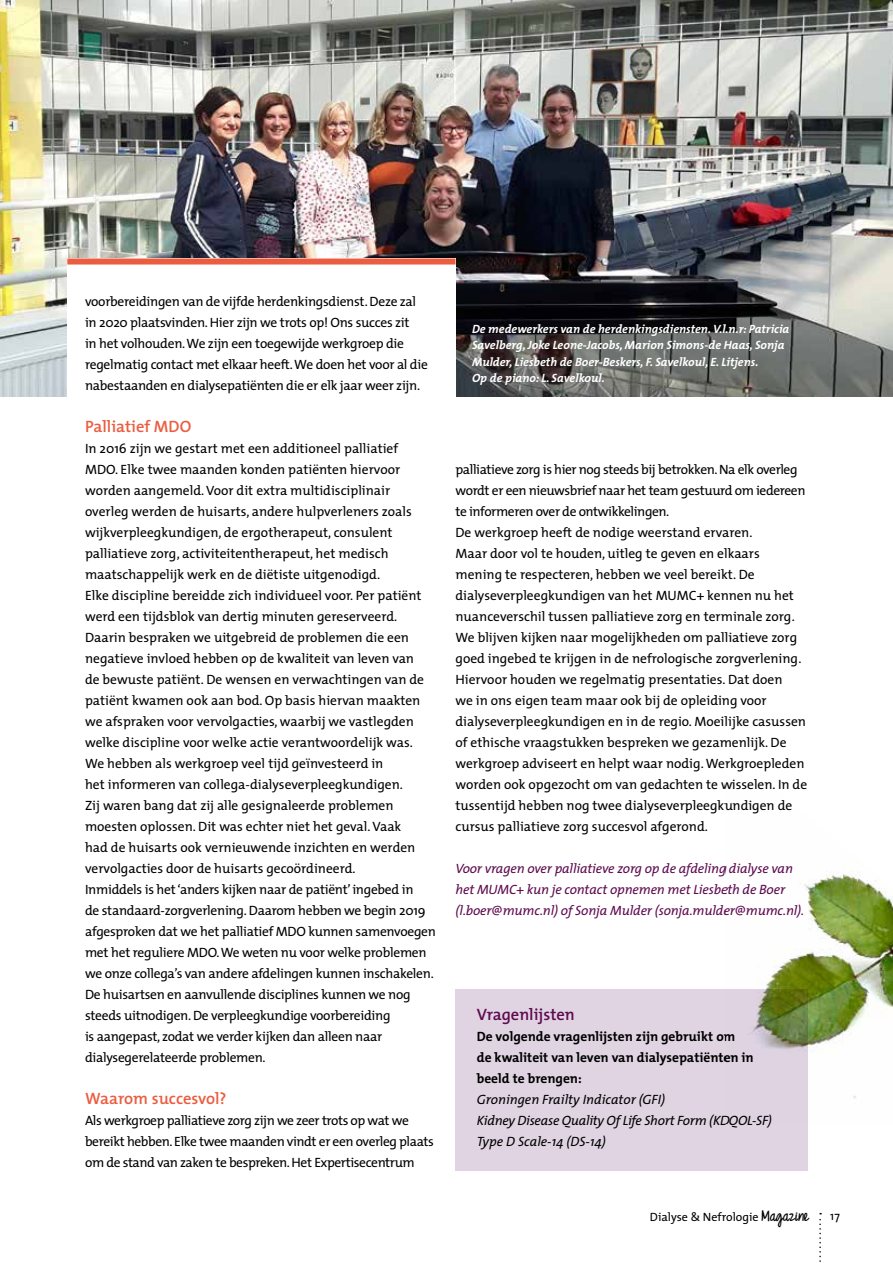
<style>
.page{position:relative;width:893px;height:1263px;background:#fff}
.page>*{position:absolute;margin:0;border:0;box-sizing:border-box;transform-origin:0 0}
.t1{font:600 16.5px "The Mix";color:#eb5d40}
.t2{font:600 16.5px "The Mix";color:#5e0a4f}
.t3{font:13.5px/21px "The Mix";color:#000}
.t4{font:13.5px/21px "The Mix";letter-spacing:-.02em;color:#000}
.t5{font:13.5px/21px "The Mix";letter-spacing:-.03em;color:#000}
.t6{font:italic 13.5px/21px "The Mix";letter-spacing:-.01em;color:#5e0a4f}
.t7{font:italic 13.5px/21px "The Mix";letter-spacing:-.015em;color:#000}
.t8{font:700 13.5px/21px "The Mix";color:#000}
.t9{font:italic 700 12px/16.5px "The Mix";color:#fff}
.t10{font:12px "The Mix";color:#000}
.s1{font-family:"Just Realize";font-weight:700;font-size:13.5px}
</style>
<div class="page">
<svg style="left:819px;top:1213px;width:2px;height:49px"></svg>
<div style="left:455px;top:988px;width:353px;height:182px;background:#e0d4e3"></div>
<img style="left:0;top:0;width:893px;height:397px">
<div style="left:67px;top:258px;width:388px;height:437px;background:#fff"></div>
<div style="left:67px;top:258px;width:388px;height:6px;background:#eb5d40"></div>
<img style="left:726px;top:874px;width:167px;height:224px">
<p class="t4" style="left:85px;top:291px;width:344px">voorbereidingen van de vijfde herdenkingsdienst. Deze zal in 2020 plaatsvinden. Hier zijn we trots op! Ons succes zit<br>in het volhouden. We zijn een toegewijde werkgroep die regelmatig contact met elkaar heeft. We doen het voor al die nabestaanden en dialysepatiënten die er elk jaar weer zijn.</p>
<p class="t1" style="left:85px;top:413px;width:108px">Palliatief MDO</p>
<p class="t3" style="left:85px;top:438px;width:352px">In 2016 zijn we gestart met een additioneel palliatief<br>MDO. Elke twee maanden konden patiënten hiervoor worden aangemeld. Voor dit extra multidisciplinair overleg werden de huisarts, andere hulpverleners zoals wijkverpleegkundigen, de ergotherapeut, consulent palliatieve zorg, activiteitentherapeut, het medisch maatschappelijk werk en de diëtiste uitgenodigd.<br>Elke discipline bereidde zich individueel voor. Per patiënt werd een tijdsblok van dertig minuten gereserveerd.<br>Daarin bespraken we uitgebreid de problemen die een negatieve invloed hebben op de kwaliteit van leven van<br>de bewuste patiënt. De wensen en verwachtingen van de patiënt kwamen ook aan bod. Op basis hiervan maakten we afspraken voor vervolgacties, waarbij we vastlegden welke discipline voor welke actie verantwoordelijk was.<br>We hebben als werkgroep veel tijd geïnvesteerd in<br>het informeren van collega-dialyseverpleegkundigen.<br>Zij waren bang dat zij alle gesignaleerde problemen moesten oplossen. Dit was echter niet het geval. Vaak<br>had de huisarts ook vernieuwende inzichten en werden vervolgacties door de huisarts gecoördineerd.<br>Inmiddels is het ‘anders kijken naar de patiënt’ ingebed in<br>de standaard-zorgverlening. Daarom hebben we begin 2019 afgesproken dat we het palliatief MDO kunnen samenvoegen met het reguliere MDO. We weten nu voor welke problemen we onze collega’s van andere afdelingen kunnen inschakelen.<br>De huisartsen en aanvullende disciplines kunnen we nog steeds uitnodigen. De verpleegkundige voorbereiding<br>is aangepast, zodat we verder kijken dan alleen naar dialysegerelateerde problemen.</p>
<p class="t1" style="left:85px;top:1085px;width:143px">Waarom succesvol?</p>
<p class="t5" style="left:85px;top:1110px;width:350px">Als werkgroep palliatieve zorg zijn we zeer trots op wat we bereikt hebben. Elke twee maanden vindt er een overleg plaats om de stand van zaken te bespreken. Het Expertisecentrum</p>
<p class="t9" style="left:472px;top:320px;width:319px">De medewerkers van de herdenkingsdiensten. V.l.n.r: Patricia Savelberg, Joke Leone-Jacobs, Marion Simons-de Haas, Sonja Mulder, Liesbeth de Boer-Beskers, F. Savelkoul, E. Litjens.<br>Op de piano: L. Savelkoul.</p>
<p class="t3" style="left:455px;top:459px;width:353px">palliatieve zorg is hier nog steeds bij betrokken. Na elk overleg wordt er een nieuwsbrief naar het team gestuurd om iedereen te informeren over de ontwikkelingen.<br>De werkgroep heeft de nodige weerstand ervaren.<br>Maar door vol te houden, uitleg te geven en elkaars mening te respecteren, hebben we veel bereikt. De dialyseverpleegkundigen van het MUMC+ kennen nu het nuanceverschil tussen palliatieve zorg en terminale zorg.<br>We blijven kijken naar mogelijkheden om palliatieve zorg goed ingebed te krijgen in de nefrologische zorgverlening.<br>Hiervoor houden we regelmatig presentaties. Dat doen<br>we in ons eigen team maar ook bij de opleiding voor dialyseverpleegkundigen en in de regio. Moeilijke casussen of ethische vraagstukken bespreken we gezamenlijk. De werkgroep adviseert en helpt waar nodig. Werkgroepleden worden ook opgezocht om van gedachten te wisselen. In de tussentijd hebben nog twee dialyseverpleegkundigen de cursus palliatieve zorg succesvol afgerond.</p>
<p class="t6" style="left:455px;top:858px;width:350px">Voor vragen over palliatieve zorg op de afdeling dialyse van het MUMC+ kun je contact opnemen met Liesbeth de Boer (l.boer@mumc.nl) of Sonja Mulder (sonja.mulder@mumc.nl).</p>
<p class="t2" style="left:477px;top:1001px;width:100px">Vragenlijsten</p>
<p class="t8" style="left:477px;top:1026px;width:278px">De volgende vragenlijsten zijn gebruikt om de kwaliteit van leven van dialysepatiënten in beeld te brengen:</p>
<p class="t7" style="left:477px;top:1089px;width:297px">Groningen Frailty Indicator (GFI)<br>Kidney Disease Quality Of Life Short Form (KDQOL-SF)<br>Type D Scale-14 (DS-14)</p>
<p class="t10" style="left:650px;top:1207px;width:160px">Dialyse &amp; Nefrologie <span class="s1">Magazine</span></p>
<p class="t10" style="left:830px;top:1206px;width:11px">17</p>
</div>
